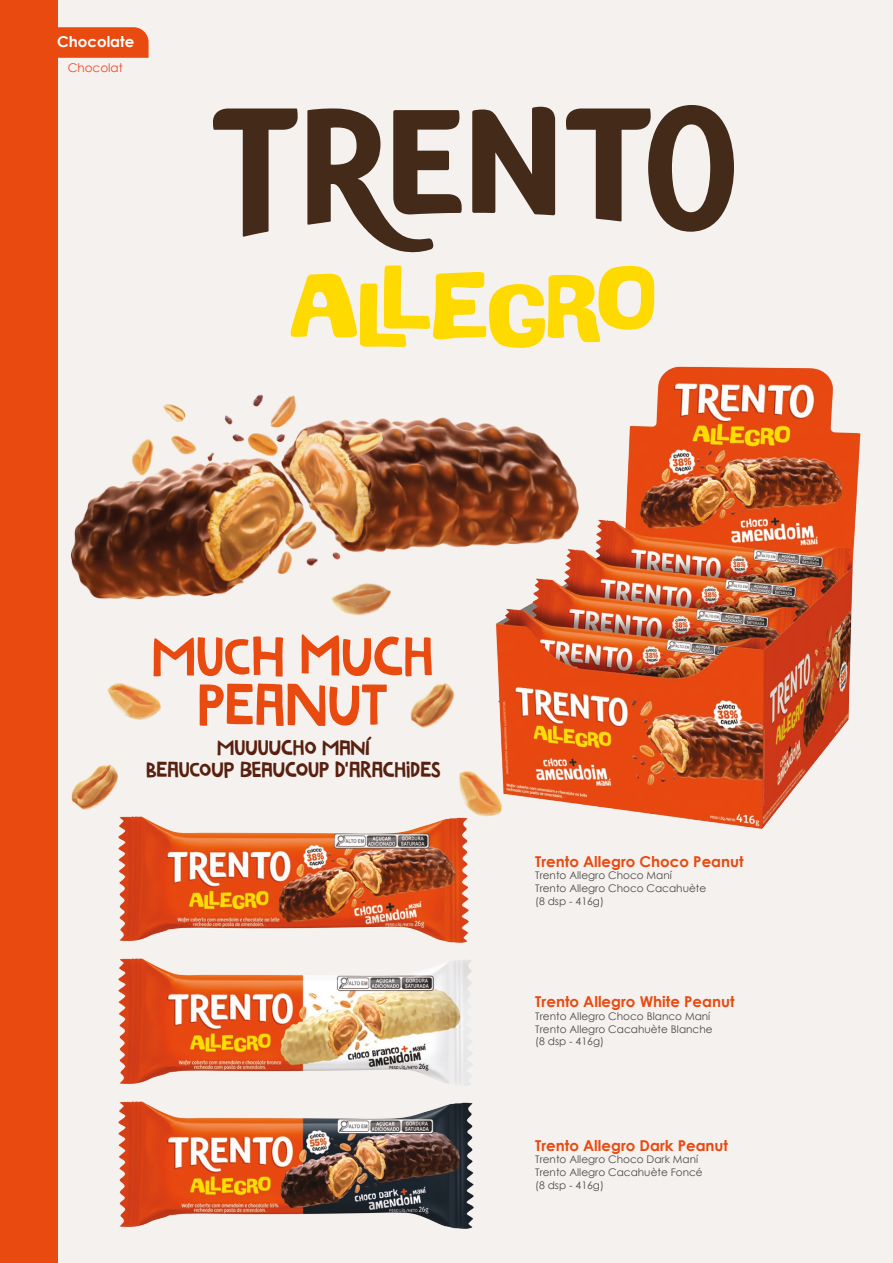
<style>
.page{position:relative;width:893px;height:1263px;background:#f4f1ee}
.page>*{position:absolute;margin:0;border:0;box-sizing:border-box;transform-origin:0 0}
.t1{font:61.5px "Marujo";color:#e84a10}
.t2{font:58.5px "Marujo";color:#e84a10}
.t3{font:22.8px/22px "Marujo";color:#58200f;text-align:center}
.t4{font:700 15px "Century Gothic";color:#e84a10}
.t5{font:700 15px "Century Gothic";color:#fff}
.t6{font:12px "Century Gothic";color:#e94a27}
.t7{font:10.5px/12.6px "Century Gothic";color:#4c4948}
</style>
<div class="page">
<div style="left:0;top:0;width:57px;height:1263px;background:#e84a10"></div>
<svg style="left:57px;top:27px;width:92px;height:31px;background:#e84f17"></svg>
<svg style="left:213px;top:108px;width:85px;height:129px"></svg>
<svg style="left:307px;top:108px;width:155px;height:138px"></svg>
<svg style="left:472px;top:107px;width:83px;height:108px"></svg>
<svg style="left:566px;top:105px;width:168px;height:127px"></svg>
<img style="left:118px;top:1101px;width:356px;height:128px">
<img style="left:119px;top:832px;width:350px;height:111px">
<img style="left:118px;top:958px;width:355px;height:127px">
<img style="left:605px;top:288px;width:256px;height:541px">
<img style="left:57px;top:246px;width:579px;height:488px">
<img style="left:57px;top:807px;width:124px;height:66px">
<img style="left:338px;top:611px;width:184px;height:123px">
<img style="left:57px;top:591px;width:183px;height:216px">
<img style="left:352px;top:666px;width:253px;height:252px">
<img style="left:253px;top:494px;width:211px;height:212px">
<p class="t5" style="left:57px;top:30px;width:79px">Chocolate</p>
<p class="t6" style="left:68px;top:60px;width:57px">Chocolat</p>
<p class="t2" style="left:152px;top:621px;width:283px">MUCH MUCH</p>
<p class="t1" style="left:197px;top:668px;width:192px">PEANUT</p>
<p class="t3" style="left:146px;top:736px;width:296px">MUUUUCHO MANÍ<br>BEAUCOUP BEAUCOUP D'ARACHIDES</p>
<p class="t4" style="left:535px;top:850px;width:210px">Trento Allegro Choco Peanut</p>
<p class="t7" style="left:535px;top:869px;width:173px">Trento Allegro Choco Maní<br>Trento Allegro Choco Cacahuète (8 dsp - 416g)</p>
<p class="t4" style="left:535px;top:991px;width:201px">Trento Allegro White Peanut</p>
<p class="t7" style="left:535px;top:1010px;width:179px">Trento Allegro Choco Blanco Maní<br>Trento Allegro Cacahuète Blanche (8 dsp - 416g)</p>
<p class="t4" style="left:535px;top:1134px;width:194px">Trento Allegro Dark Peanut</p>
<p class="t7" style="left:535px;top:1153px;width:169px">Trento Allegro Choco Dark Maní<br>Trento Allegro Cacahuète Foncé (8 dsp - 416g)</p>
</div>
